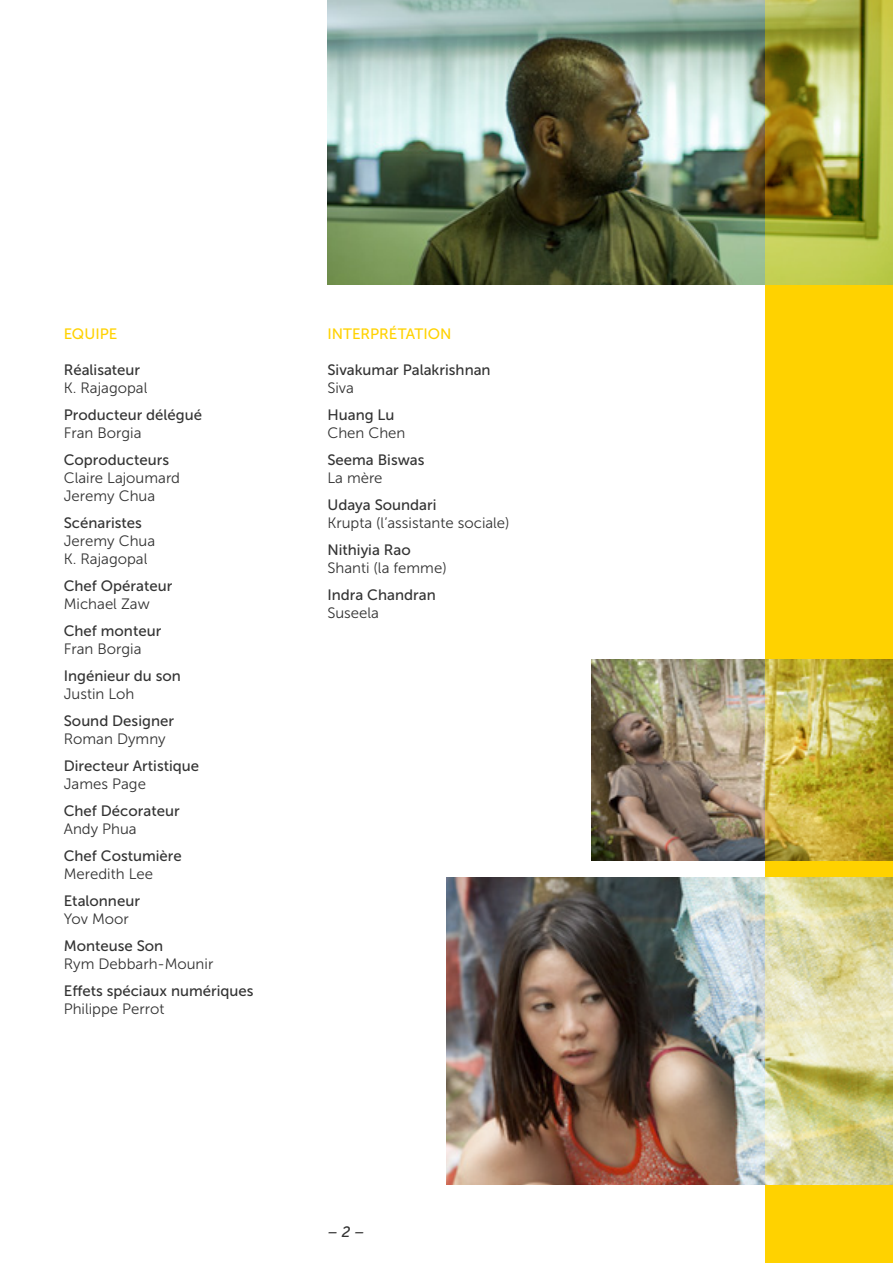
<style>
.page{position:relative;width:893px;height:1263px;background:#fff}
.page>*{position:absolute;margin:0;border:0;box-sizing:border-box;transform-origin:0 0}
.t1{font:15px "Museo Sans 500";color:#333}
.t2{font:15px/18px "Museo Sans 300";color:#333}
.t3{font:15px "Museo Sans 500";color:#ffd200}
.t4{font:italic 15px "Museo Sans 500";color:#333}
</style>
<div class="page">
<img style="left:327px;top:0;width:438px;height:285px">
<img style="left:591px;top:659px;width:174px;height:202px">
<img style="left:446px;top:878px;width:319px;height:307px">
<img style="left:765px;top:0;width:128px;height:1263px">
<p class="t3" style="left:64px;top:325px;width:55px">EQUIPE</p>
<p class="t1" style="left:64px;top:361px;width:78px">Réalisateur</p>
<p class="t2" style="left:64px;top:379px;width:85px">K. Rajagopal</p>
<p class="t1" style="left:64px;top:406px;width:140px">Producteur délégué</p>
<p class="t2" style="left:64px;top:424px;width:79px">Fran Borgia</p>
<p class="t1" style="left:64px;top:451px;width:107px">Coproducteurs</p>
<p class="t2" style="left:64px;top:469px;width:118px">Claire Lajoumard<br>Jeremy Chua</p>
<p class="t1" style="left:64px;top:514px;width:80px">Scénaristes</p>
<p class="t2" style="left:64px;top:532px;width:93px">Jeremy Chua<br>K. Rajagopal</p>
<p class="t1" style="left:64px;top:577px;width:110px">Chef Opérateur</p>
<p class="t2" style="left:64px;top:595px;width:87px">Michael Zaw</p>
<p class="t1" style="left:64px;top:622px;width:99px">Chef monteur</p>
<p class="t2" style="left:64px;top:640px;width:79px">Fran Borgia</p>
<p class="t1" style="left:64px;top:667px;width:119px">Ingénieur du son</p>
<p class="t2" style="left:64px;top:685px;width:72px">Justin Loh</p>
<p class="t1" style="left:64px;top:712px;width:112px">Sound Designer</p>
<p class="t2" style="left:64px;top:730px;width:103px">Roman Dymny</p>
<p class="t1" style="left:64px;top:757px;width:137px">Directeur Artistique</p>
<p class="t2" style="left:64px;top:775px;width:84px">James Page</p>
<p class="t1" style="left:64px;top:802px;width:117px">Chef Décorateur</p>
<p class="t2" style="left:64px;top:820px;width:74px">Andy Phua</p>
<p class="t1" style="left:64px;top:847px;width:120px">Chef Costumière</p>
<p class="t2" style="left:64px;top:865px;width:91px">Meredith Lee</p>
<p class="t1" style="left:64px;top:892px;width:78px">Etalonneur</p>
<p class="t2" style="left:64px;top:910px;width:67px">Yov Moor</p>
<p class="t1" style="left:64px;top:937px;width:101px">Monteuse Son</p>
<p class="t2" style="left:64px;top:955px;width:151px">Rym Debbarh-Mounir</p>
<p class="t1" style="left:64px;top:982px;width:191px">Effets spéciaux numériques</p>
<p class="t2" style="left:64px;top:1000px;width:102px">Philippe Perrot</p>
<p class="t3" style="left:327px;top:325px;width:126px">INTERPRÉTATION</p>
<p class="t1" style="left:327px;top:361px;width:165px">Sivakumar Palakrishnan</p>
<p class="t2" style="left:327px;top:379px;width:28px">Siva</p>
<p class="t1" style="left:327px;top:406px;width:68px">Huang Lu</p>
<p class="t2" style="left:327px;top:424px;width:80px">Chen Chen</p>
<p class="t1" style="left:327px;top:451px;width:99px">Seema Biswas</p>
<p class="t2" style="left:327px;top:469px;width:57px">La mère</p>
<p class="t1" style="left:327px;top:496px;width:111px">Udaya Soundari</p>
<p class="t2" style="left:327px;top:514px;width:184px">Krupta (l’assistante sociale)</p>
<p class="t1" style="left:327px;top:541px;width:85px">Nithiyia Rao</p>
<p class="t2" style="left:327px;top:559px;width:121px">Shanti (la femme)</p>
<p class="t1" style="left:327px;top:586px;width:110px">Indra Chandran</p>
<p class="t2" style="left:327px;top:604px;width:53px">Suseela</p>
<p class="t4" style="left:327px;top:1223px;width:39px">– 2 –</p>
</div>
